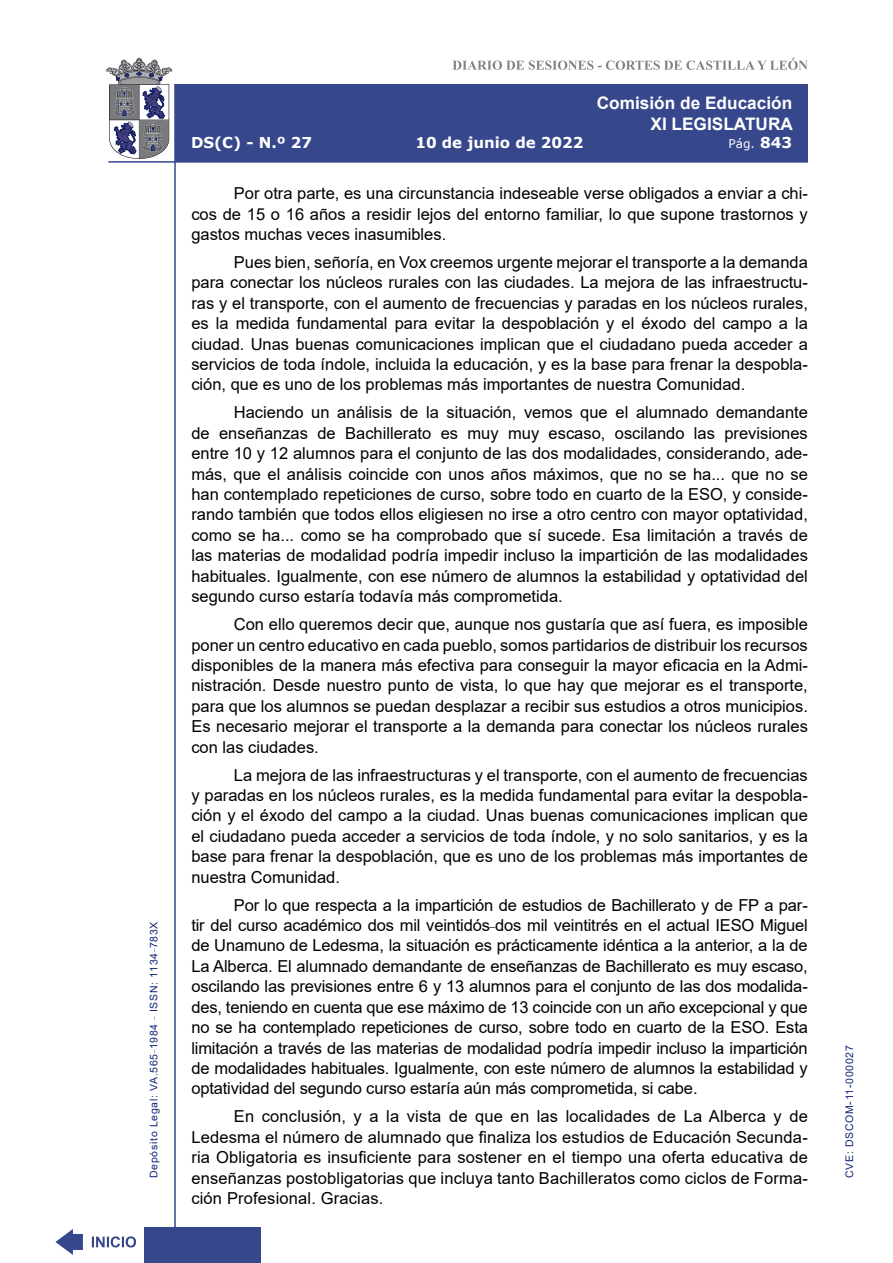
<style>
.page{position:relative;width:893px;height:1263px;background:#fff}
.page>*{position:absolute;margin:0;border:0;box-sizing:border-box;transform-origin:0 0}
.t1{font:700 17.25px/20.7px "Arial";color:#fff;text-align:right}
.t2{font:16.5px/20.4px "Arial";color:#000;text-align:justify}
.t3{font:700 15px "Verdana";color:#fff}
.t4{font:12px "Verdana";color:#fff}
.t5{font:10.5px "Arial";letter-spacing:.065em;color:#122678}
.s1{font-weight:700;font-size:15px}
</style>
<div class="page">
<svg style="left:452px;top:58px;width:356px;height:12px"></svg>
<hr style="left:174px;top:84px;width:2px;height:1179px;background:#36478c">
<div style="left:144px;top:1227px;width:117px;height:36px;background:#36478c"></div>
<div style="left:175px;top:84px;width:633px;height:78px;background:#36478c"></div>
<hr style="left:108px;top:161px;width:700px;height:2px;background:#36478c">
<svg style="left:92px;top:1236px;width:44px;height:11px"></svg>
<svg style="left:55px;top:1229px;width:28px;height:26px"></svg>
<svg style="left:106px;top:58px;width:66px;height:101px"></svg>
<p class="t5" style="left:146px;top:1178px;width:258px;rotate:-90deg">Depósito Legal: VA.565<sup>_</sup>1984 <sup>_</sup> ISSN: 1134<sup>_</sup>783X</p>
<p class="t1" style="left:597px;top:93px;width:198px">Comisión de Educación<br>XI LEGISLATURA</p>
<p class="t3" style="left:191px;top:132px;width:123px">DS(C) - N.º 27</p>
<p class="t3" style="left:415px;top:132px;width:170px">10 de junio de 2022</p>
<p class="t4" style="left:729px;top:135px;width:65px">Pág. <span class="s1">843</span></p>
<p class="t2" style="left:191px;top:183px;width:618px;text-indent:43px">Por otra parte, es una circunstancia indeseable verse obligados a enviar a chi&shy;cos de 15 o 16 años a residir lejos del entorno familiar, lo que supone trastornos y gastos muchas veces inasumibles.</p>
<p class="t2" style="left:191px;top:252px;width:618px;text-indent:43px">Pues bien, señoría, en Vox creemos urgente mejorar el transporte a la demanda para conectar los núcleos rurales con las ciudades. La mejora de las infraestructu&shy;ras y el transporte, con el aumento de frecuencias y paradas en los núcleos rurales, es la medida fundamental para evitar la despoblación y el éxodo del campo a la ciudad. Unas buenas comunicaciones implican que el ciudadano pueda acceder a servicios de toda índole, incluida la educación, y es la base para frenar la despobla&shy;ción, que es uno de los problemas más importantes de nuestra Comunidad.</p>
<p class="t2" style="left:191px;top:402px;width:618px;text-indent:43px">Haciendo un análisis de la situación, vemos que el alumnado demandante de enseñanzas de Bachillerato es muy muy escaso, oscilando las previsiones entre 10 y 12 alumnos para el conjunto de las dos modalidades, considerando, ade&shy;más, que el análisis coincide con unos años máximos, que no se ha... que no se han contemplado repeticiones de curso, sobre todo en cuarto de la ESO, y conside&shy;rando también que todos ellos eligiesen no irse a otro centro con mayor optatividad, como se ha... como se ha comprobado que sí sucede. Esa limitación a través de las materias de modalidad podría impedir incluso la impartición de las modalidades habituales. Igualmente, con ese número de alumnos la estabilidad y optatividad del segundo curso estaría todavía más comprometida.</p>
<p class="t2" style="left:191px;top:614px;width:618px;text-indent:43px">Con ello queremos decir que, aunque nos gustaría que así fuera, es imposible poner un centro educativo en cada pueblo, somos partidarios de distribuir los recursos disponibles de la manera más efectiva para conseguir la mayor eficacia en la Admi&shy;nistración. Desde nuestro punto de vista, lo que hay que mejorar es el transporte, para que los alumnos se puedan desplazar a recibir sus estudios a otros municipios.<br>Es necesario mejorar el transporte a la demanda para conectar los núcleos rurales con las ciudades.</p>
<p class="t2" style="left:191px;top:764px;width:618px;text-indent:43px">La mejora de las infraestructuras y el transporte, con el aumento de frecuencias y paradas en los núcleos rurales, es la medida fundamental para evitar la despobla&shy;ción y el éxodo del campo a la ciudad. Unas buenas comunicaciones implican que el ciudadano pueda acceder a servicios de toda índole, y no solo sanitarios, y es la base para frenar la despoblación, que es uno de los problemas más importantes de nuestra Comunidad.</p>
<p class="t2" style="left:191px;top:894px;width:618px;text-indent:43px">Por lo que respecta a la impartición de estudios de Bachillerato y de FP a par&shy;tir del curso académico dos mil veintidós<sup>_</sup>dos mil veintitrés en el actual IESO Miguel de Unamuno de Ledesma, la situación es prácticamente idéntica a la anterior, a la de La Alberca. El alumnado demandante de enseñanzas de Bachillerato es muy escaso, oscilando las previsiones entre 6 y 13 alumnos para el conjunto de las dos modalida&shy;des, teniendo en cuenta que ese máximo de 13 coincide con un año excepcional y que no se ha contemplado repeticiones de curso, sobre todo en cuarto de la ESO. Esta limitación a través de las materias de modalidad podría impedir incluso la impartición de modalidades habituales. Igualmente, con este número de alumnos la estabilidad y optatividad del segundo curso estaría aún más comprometida, si cabe.</p>
<p class="t2" style="left:191px;top:1106px;width:618px;text-indent:43px">En conclusión, y a la vista de que en las localidades de La Alberca y de Ledesma el número de alumnado que finaliza los estudios de Educación Secunda&shy;ria Obligatoria es insuficiente para sostener en el tiempo una oferta educativa de enseñanzas postobligatorias que incluya tanto Bachilleratos como ciclos de Forma&shy;ción Profesional. Gracias.</p>
<p class="t5" style="left:842px;top:1178px;width:134px;rotate:-90deg">CVE: DSCOM-11-000027</p>
</div>
